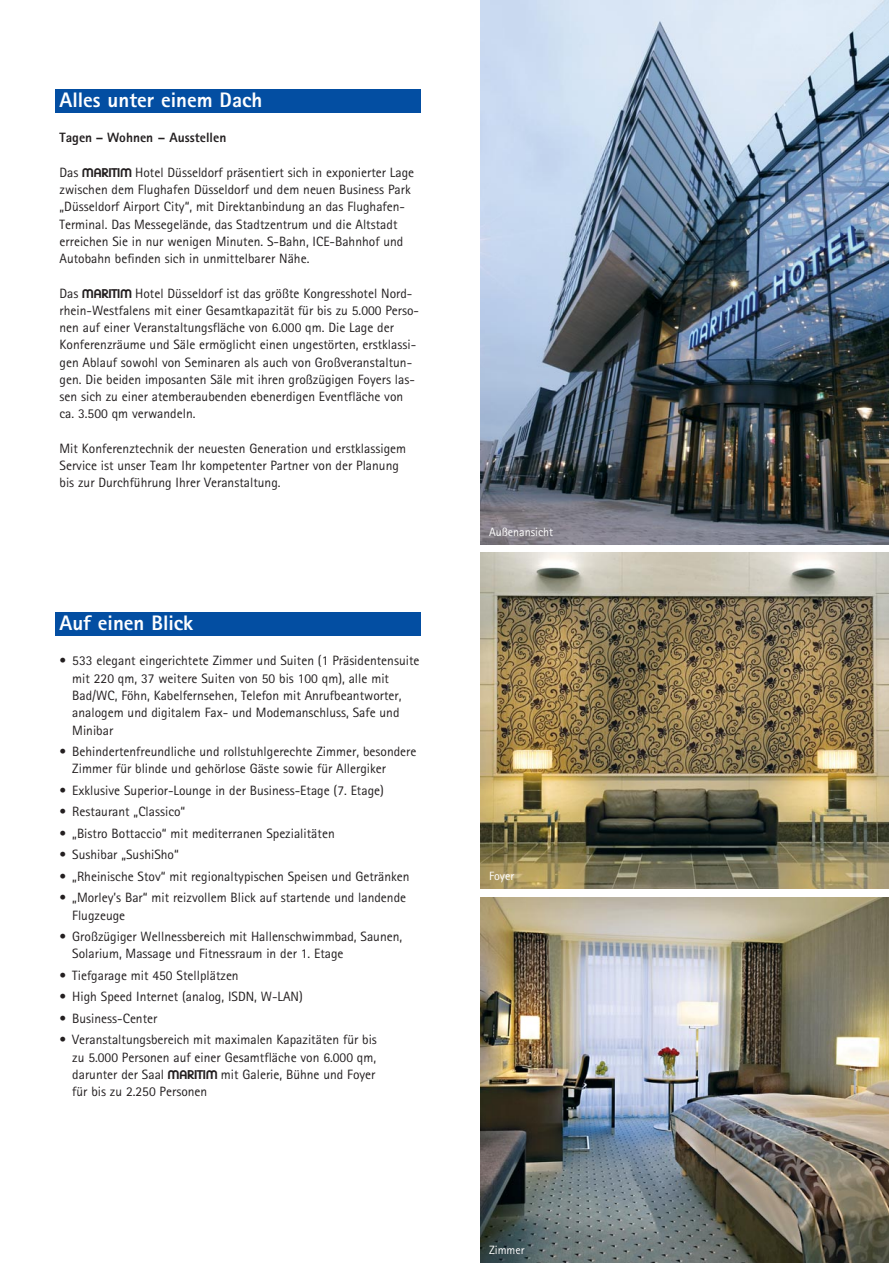
<style>
.page{position:relative;width:893px;height:1263px;background:#fff}
.page>*{position:absolute;margin:0;border:0;box-sizing:border-box;transform-origin:0 0}
.t1{font:800 21px "AT Rotis Sans Serif";color:#fff}
.t2{font:13.5px/17.2px "AT Rotis Sans Serif";color:#231f20}
.t3{font:800 13.5px "AT Rotis Sans Serif";color:#231f20}
.t4{font:12px "AT Rotis Sans Serif";color:#fff}
.s1{font-family:"Maritim Plain"}
</style>
<div class="page">
<div style="left:55px;top:612px;width:366px;height:24px;background:#034ea2"></div>
<div style="left:55px;top:89px;width:366px;height:24px;background:#034ea2"></div>
<img style="left:480px;top:0;width:409px;height:544px">
<img style="left:480px;top:897px;width:409px;height:366px">
<img style="left:480px;top:553px;width:409px;height:336px">
<h1 class="t1" style="left:60px;top:92px;width:204px">Alles unter einem Dach</h1>
<p class="t3" style="left:60px;top:133px;width:168px">Tagen – Wohnen – Ausstellen</p>
<p class="t2" style="left:60px;top:165px;width:356px">Das <span class="s1">M</span> Hotel Düsseldorf präsentiert sich in exponierter Lage zwischen dem Flughafen Düsseldorf und dem neuen Business Park „Düsseldorf Airport City“, mit Direktanbindung an das Flughafen-Terminal. Das Messegelände, das Stadtzentrum und die Altstadt erreichen Sie in nur wenigen Minuten. S-Bahn, ICE-Bahnhof und Autobahn befinden sich in unmittelbarer Nähe.</p>
<p class="t2" style="left:60px;top:286px;width:361px">Das <span class="s1">M</span> Hotel Düsseldorf ist das größte Kongresshotel Nord - rhein-Westfalens mit einer Gesamtkapazität für bis zu 5.000 Perso - nen auf einer Veranstaltungsfläche von 6.000 qm. Die Lage der Konferenzräume und Säle ermöglicht einen ungestörten, erstklassi&shy;gen Ablauf sowohl von Seminaren als auch von Großveranstaltun - gen. Die beiden imposanten Säle mit ihren großzügigen Foyers las&shy;sen sich zu einer atemberaubenden ebenerdigen Eventfläche von ca. 3.500 qm verwandeln.</p>
<p class="t2" style="left:60px;top:441px;width:348px">Mit Konferenztechnik der neuesten Generation und erstklassigem<br>Service ist unser Team Ihr kompetenter Partner von der Planung bis zur Durchführung Ihrer Veranstaltung.</p>
<h1 class="t1" style="left:60px;top:615px;width:135px">Auf einen Blick</h1>
<p class="t2" style="left:72px;top:654px;width:349px;text-indent:-13px">• 533 elegant eingerichtete Zimmer und Suiten (1 Präsidentensuite mit 220 qm, 37 weitere Suiten von 50 bis 100 qm), alle mit Bad/WC, Föhn, Kabel fernsehen, Telefon mit Anrufbeantworter, analogem und digitalem Fax- und Modemanschluss, Safe und Minibar</p>
<p class="t2" style="left:72px;top:744px;width:346px;text-indent:-13px">• Behindertenfreundliche und rollstuhlgerechte Zim mer, besondere<br>Zimmer für blinde und gehörlose Gäste sowie für Allergiker</p>
<p class="t2" style="left:60px;top:783px;width:326px">• Exklusive Superior-Lounge in der Business-Etage (7. Etage)</p>
<p class="t2" style="left:60px;top:804px;width:127px">• Restaurant „Classico“</p>
<p class="t2" style="left:60px;top:826px;width:277px">• „Bistro Bottaccio“ mit mediterranen Spezialitäten</p>
<p class="t2" style="left:60px;top:847px;width:121px">• Sushibar „SushiSho“</p>
<p class="t2" style="left:60px;top:869px;width:352px">• „Rheinische Stov“ mit regionaltypischen Speisen und Getränken</p>
<p class="t2" style="left:72px;top:890px;width:335px;text-indent:-13px">• „Morley’s Bar“ mit reizvollem Blick auf startende und landende<br>Flugzeuge</p>
<p class="t2" style="left:72px;top:929px;width:332px;text-indent:-13px">• Großzügiger Wellnessbereich mit Hallenschwimmbad, Saunen,<br>Solarium, Massage und Fitnessraum in der 1. Etage</p>
<p class="t2" style="left:60px;top:968px;width:181px">• Tiefgarage mit 450 Stellplätzen</p>
<p class="t2" style="left:60px;top:989px;width:245px">• High Speed Internet (analog, ISDN, W-LAN)</p>
<p class="t2" style="left:60px;top:1011px;width:99px">• Business-Center</p>
<p class="t2" style="left:72px;top:1032px;width:306px;text-align:justify;text-indent:-13px">• Veranstaltungsbereich mit maximalen Kapazitäten für bis zu 5.000 Personen auf einer Gesamtfläche von 6.000 qm, darunter der Saal <span class="s1">M</span> mit Galerie, Bühne und Foyer für bis zu 2.250 Personen</p>
<p class="t4" style="left:489px;top:527px;width:66px">Außenansicht</p>
<p class="t4" style="left:489px;top:872px;width:27px">Foyer</p>
<p class="t4" style="left:489px;top:1246px;width:37px">Zimmer</p>
</div>
